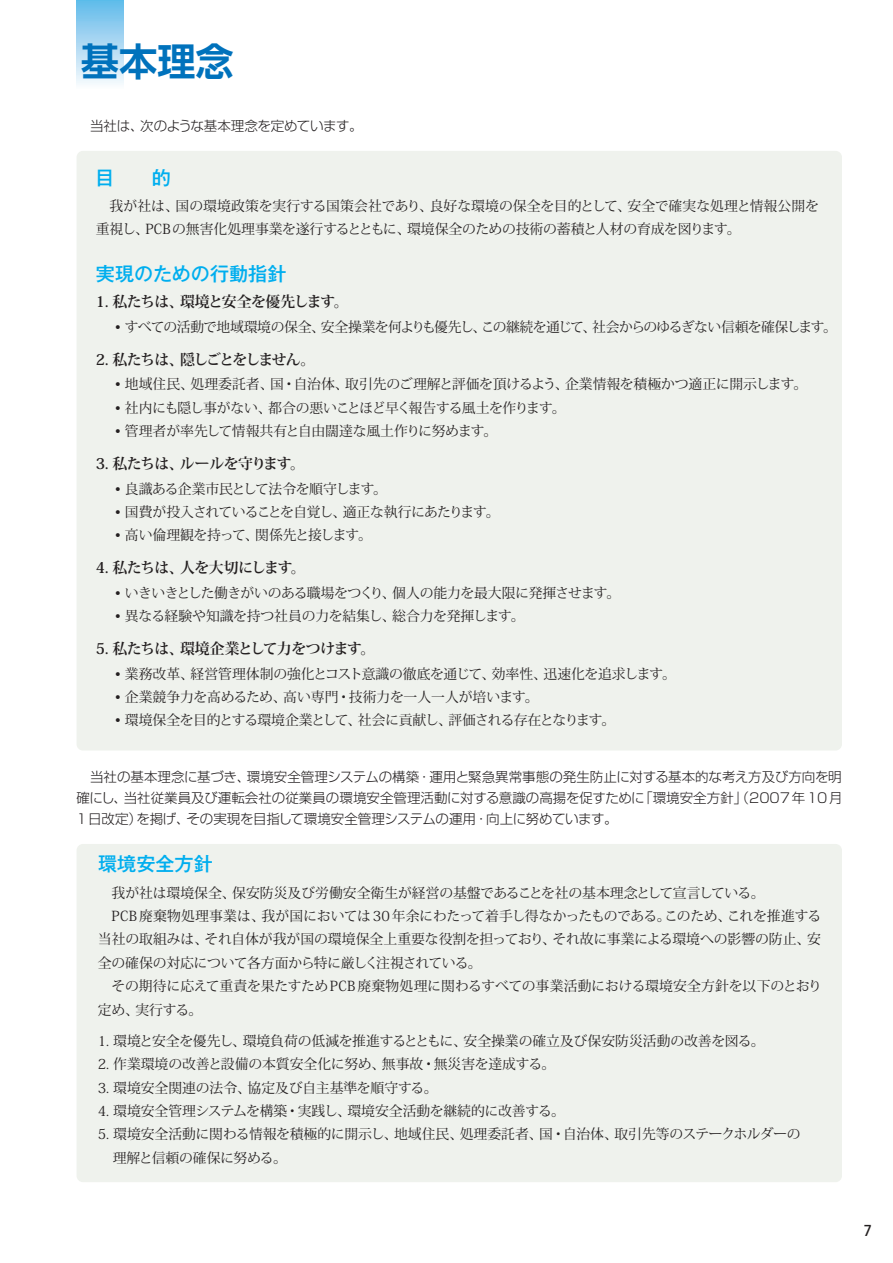
<style>
.page{position:relative;width:893px;height:1263px;background:#fff}
.page>*{position:absolute;margin:0;border:0;box-sizing:border-box;transform-origin:0 0}
.t1{font:700 38.25px "Shin Go Pro De";color:#0072bc}
.t2{font:500 19.2px "Gothic MB101 Pro";color:#00aeef}
.t3{font:500 15px "Avant Garde";color:#231f20}
.t4{font:700 14.85px "Koz Min Pro";letter-spacing:-.05em;color:#231f20}
.t5{font:700 14.85px "Koz Min Pro";letter-spacing:-.1em;color:#231f20}
.t6{font:13.8px/23.4px "Koz Min Pro";letter-spacing:-.01em;color:#231f20}
.t7{font:13.8px "Koz Min Pro";letter-spacing:-.04em;color:#231f20}
.t8{font:13.8px "Koz Min Pro";letter-spacing:-.05em;color:#231f20}
.t9{font:13.8px "Koz Min Pro";letter-spacing:-.045em;color:#231f20}
.t10{font:13.8px "Koz Min Pro";letter-spacing:-.06em;color:#231f20}
.t11{font:13.8px "Koz Min Pro";letter-spacing:-.035em;color:#231f20}
.t12{font:13.8px "Koz Min Pro";letter-spacing:-.03em;color:#231f20}
.t13{font:300 13.5px/21.3px "Shin Go Pro";letter-spacing:-.02em;color:#231f20;text-align:justify}
</style>
<div class="page">
<div style="left:77px;top:0;width:46px;height:89px;background:linear-gradient(to bottom,#60b9ea,#fcfbfd)"></div>
<div style="left:77px;top:151px;width:765px;height:599px;background:#eff2ed;border-radius:6px"></div>
<div style="left:77px;top:844px;width:765px;height:338px;background:#eff2ed;border-radius:6px"></div>
<h1 class="t1" style="left:81px;top:30px;width:155px">基本理念</h1>
<p class="t13" style="left:90px;top:114px;width:274px">当社は、次のような基本理念を定めています。</p>
<h2 class="t2" style="left:95px;top:161px;width:77px">目　　的</h2>
<p class="t6" style="left:96px;top:194px;width:725px;text-indent:14px">我が社は、国の環境政策を実行する国策会社であり、良好な環境の保全を目的として、安全で確実な処理と情報公開を重視し、PCBの無害化処理事業を遂行するとともに、環境保全のための技術の蓄積と人材の育成を図ります。</p>
<h2 class="t2" style="left:96px;top:257px;width:192px">実現のための行動指針</h2>
<p class="t4" style="left:96px;top:291px;width:254px">1. 私たちは、環境と安全を優先します。</p>
<p class="t7" style="left:115px;top:317px;width:724px">• すべての活動で地域環境の保全、安全操業を何よりも優先し、この継続を通じて、社会からのゆるぎない信頼を確保します。</p>
<p class="t5" style="left:96px;top:349px;width:221px">2. 私たちは、隠しごとをしません。</p>
<p class="t6" style="left:115px;top:372px;width:694px">• 地域住民、処理委託者、国・自治体、取引先のご理解と評価を頂けるよう、企業情報を積極かつ適正に開示します。</p>
<p class="t9" style="left:115px;top:398px;width:452px">• 社内にも隠し事がない、都合の悪いことほど早く報告する風土を作ります。</p>
<p class="t6" style="left:115px;top:419px;width:384px">• 管理者が率先して情報共有と自由闊達な風土作りに努めます。</p>
<p class="t4" style="left:96px;top:453px;width:211px">3. 私たちは、ルールを守ります。</p>
<p class="t11" style="left:115px;top:479px;width:274px">• 良識ある企業市民として法令を順守します。</p>
<p class="t10" style="left:115px;top:502px;width:386px">• 国費が投入されていることを自覚し、適正な執行にあたります。</p>
<p class="t12" style="left:115px;top:525px;width:259px">• 高い倫理観を持って、関係先と接します。</p>
<p class="t4" style="left:96px;top:557px;width:212px">4. 私たちは、人を大切にします。</p>
<p class="t7" style="left:115px;top:583px;width:507px">• いきいきとした働きがいのある職場をつくり、個人の能力を最大限に発揮させます。</p>
<p class="t6" style="left:115px;top:604px;width:411px">• 異なる経験や知識を持つ社員の力を結集し、総合力を発揮します。</p>
<p class="t4" style="left:96px;top:638px;width:281px">5. 私たちは、環境企業として力をつけます。</p>
<p class="t6" style="left:115px;top:661px;width:563px">• 業務改革、経営管理体制の強化とコスト意識の徹底を通じて、効率性、迅速化を追求します。</p>
<p class="t6" style="left:115px;top:685px;width:425px">• 企業競争力を高めるため、高い専門・技術力を一人一人が培います。</p>
<p class="t8" style="left:115px;top:710px;width:502px">• 環境保全を目的とする環境企業として、社会に貢献し、評価される存在となります。</p>
<p class="t13" style="left:77px;top:764px;width:768px;text-indent:14px">当社の基本理念に基づき、環境安全管理システムの構築・運用と緊急異常事態の発生防止に対する基本的な考え方及び方向を明確にし、当社従業員及び運転会社の従業員の環境安全管理活動に対する意識の高揚を促すために「環境安全方針」（2007年10月1日改定）を掲げ、その実現を目指して環境安全管理システムの運用・向上に努めています。</p>
<h2 class="t2" style="left:98px;top:848px;width:116px">環境安全方針</h2>
<p class="t6" style="left:112px;top:880px;width:654px">我が社は環境保全、保安防災及び労働安全衛生が経営の基盤であることを社の基本理念として宣言している。</p>
<p class="t6" style="left:112px;top:904px;width:711px">PCB 廃棄物処理事業は、我が国においては30 年余にわたって着手し得なかったものである。このため、これを推進する</p>
<p class="t6" style="left:98px;top:927px;width:724px">当社の取組みは、それ自体が我が国の環境保全上重要な役割を担っており、それ故に事業による環境への影響の防止、安</p>
<p class="t7" style="left:98px;top:953px;width:385px">全の確保の対応について各方面から特に厳しく注視されている。</p>
<p class="t6" style="left:111px;top:974px;width:712px">その期待に応えて重責を果たすためPCB 廃棄物処理に関わるすべての事業活動における環境安全方針を以下のとおり</p>
<p class="t6" style="left:98px;top:997px;width:106px">定め、実行する。</p>
<p class="t6" style="left:98px;top:1028px;width:668px">1. 環境と安全を優先し、環境負荷の低減を推進するとともに、安全操業の確立及び保安防災活動の改善を図る。</p>
<p class="t6" style="left:98px;top:1052px;width:459px">2. 作業環境の改善と設備の本質安全化に努め、無事故・無災害を達成する。</p>
<p class="t6" style="left:98px;top:1075px;width:341px">3. 環境安全関連の法令、協定及び自主基準を順守する。</p>
<p class="t6" style="left:98px;top:1099px;width:469px">4. 環境安全管理システムを構築・実践し、環境安全活動を継続的に改善する。</p>
<p class="t6" style="left:113px;top:1122px;width:689px;text-indent:-15px">5. 環境安全活動に関わる情報を積極的に開示し、地域住民、処理委託者、国・自治体、取引先等のステークホルダーの理解と信頼の確保に努める。</p>
<p class="t3" style="left:863px;top:1221px;width:10px">7</p>
</div>
